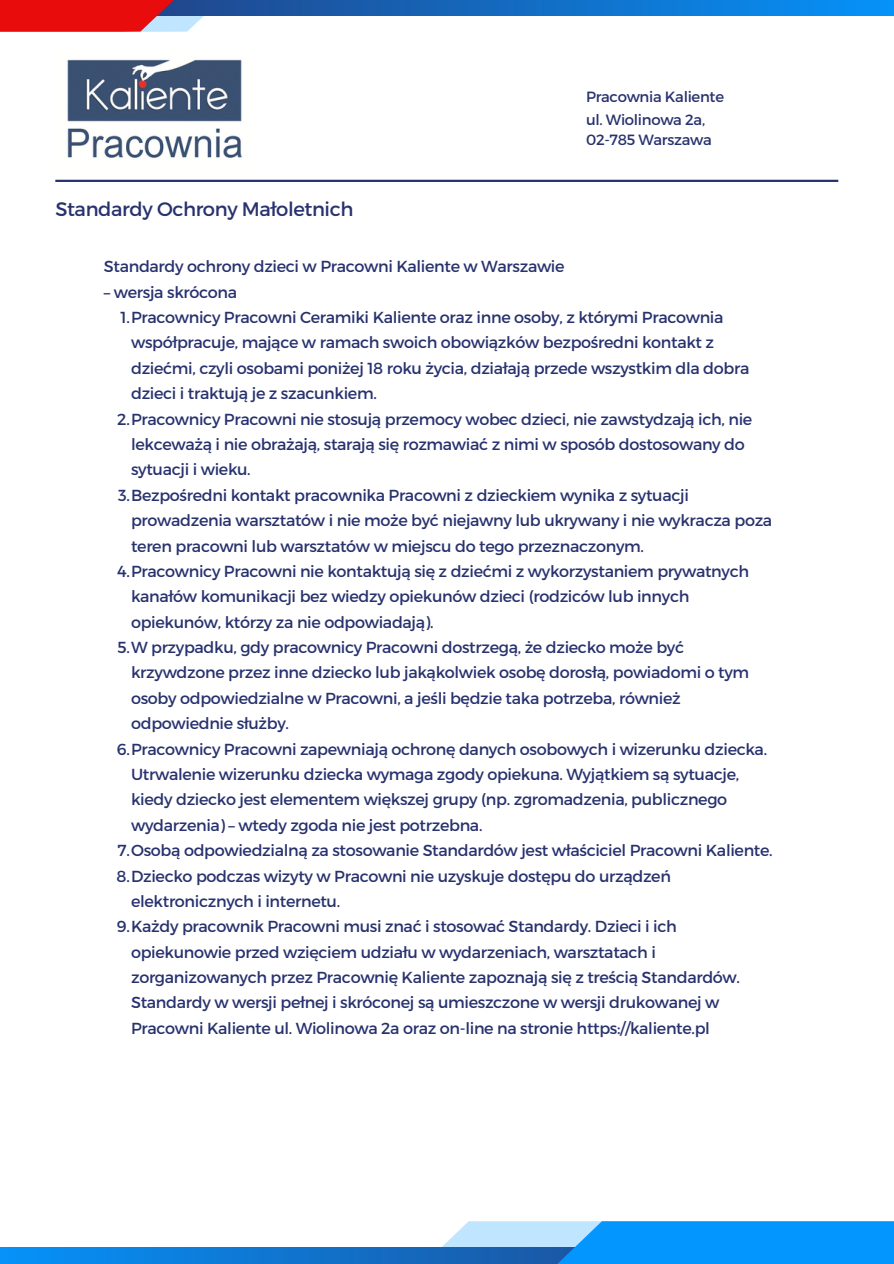
<style>
.page{position:relative;width:894px;height:1264px;background:#fff}
.page>*{position:absolute;margin:0;border:0;box-sizing:border-box;transform-origin:0 0}
.t1{font:19.5px "Montserrat";letter-spacing:-.02em;color:#28326e}
.t2{font:15.9px/25.3px "Montserrat";letter-spacing:-.02em;color:#28326e}
.t3{font:14.85px "Montserrat";letter-spacing:-.02em;color:#28326e}
</style>
<div class="page">
<svg style="left:0;top:1247px;width:438px;height:16px;background:#0d7bd9"></svg>
<hr style="left:55px;top:180px;width:783px;height:2px;background:#28326e">
<svg style="left:305px;top:0;width:588px;height:16px;background:#1073cd"></svg>
<svg style="left:438px;top:1221px;width:455px;height:42px;background:#2ea1f6"></svg>
<svg style="left:0;top:0;width:305px;height:32px"></svg>
<img style="left:67px;top:59px;width:175px;height:99px">
<p class="t1" style="left:55px;top:196px;width:299px">Standardy Ochrony Małoletnich</p>
<p class="t3" style="left:586px;top:87px;width:139px">Pracownia Kaliente</p>
<p class="t3" style="left:586px;top:110px;width:121px">ul. Wiolinowa 2a,</p>
<p class="t3" style="left:586px;top:130px;width:127px">02-785 Warszawa</p>
<p class="t2" style="left:104px;top:253px;width:462px">Standardy ochrony dzieci w Pracowni Kaliente w Warszawie</p>
<p class="t2" style="left:104px;top:278px;width:135px">– wersja skrócona</p>
<p class="t2" style="left:131px;top:304px;width:619px;text-indent:-11px">1.Pracownicy Pracowni Ceramiki Kaliente oraz inne osoby, z którymi Pracownia współpracuje, mające w ramach swoich obowiązków bezpośredni kontakt z dziećmi, czyli osobami poniżej 18 roku życia, działają przede wszystkim dla dobra dzieci i traktują je z szacunkiem.</p>
<p class="t2" style="left:131px;top:405px;width:622px;text-indent:-14px">2.Pracownicy Pracowni nie stosują przemocy wobec dzieci, nie zawstydzają ich, nie lekceważą i nie obrażają, starają się rozmawiać z nimi w sposób dostosowany do sytuacji i wieku.</p>
<p class="t2" style="left:131px;top:481px;width:642px;text-indent:-13px">3.Bezpośredni kontakt pracownika Pracowni z dzieckiem wynika z sytuacji prowadzenia warsztatów i nie może być niejawny lub ukrywany i nie wykracza poza teren pracowni lub warsztatów w miejscu do tego przeznaczonym.</p>
<p class="t2" style="left:131px;top:558px;width:619px;text-indent:-14px">4.Pracownicy Pracowni nie kontaktują się z dziećmi z wykorzystaniem prywatnych kanałów komunikacji bez wiedzy opiekunów dzieci (rodziców lub innych opiekunów, którzy za nie odpowiadają).</p>
<h1 class="t2" style="left:131px;top:634px;width:619px;text-indent:-14px">5.W przypadku, gdy pracownicy Pracowni dostrzegą, że dziecko może być krzywdzone przez inne dziecko lub jakąkolwiek osobę dorosłą, powiadomi o tym osoby odpowiedzialne w Pracowni, a jeśli będzie taka potrzeba, również odpowiednie służby.</h1>
<p class="t2" style="left:131px;top:735px;width:637px;text-indent:-14px">6.Pracownicy Pracowni zapewniają ochronę danych osobowych i wizerunku dziecka.<br>Utrwalenie wizerunku dziecka wymaga zgody opiekuna. Wyjątkiem są sytuacje, kiedy dziecko jest elementem większej grupy (np. zgromadzenia, publicznego wydarzenia) – wtedy zgoda nie jest potrzebna.</p>
<p class="t2" style="left:117px;top:837px;width:656px">7.Osobą odpowiedzialną za stosowanie Standardów jest właściciel Pracowni Kaliente.</p>
<p class="t2" style="left:131px;top:862px;width:541px;text-indent:-14px">8.Dziecko podczas wizyty w Pracowni nie uzyskuje dostępu do urządzeń elektronicznych i internetu.</p>
<p class="t2" style="left:131px;top:913px;width:610px;text-indent:-14px">9.Każdy pracownik Pracowni musi znać i stosować Standardy. Dzieci i ich opiekunowie przed wzięciem udziału w wydarzeniach, warsztatach i zorganizowanych przez Pracownię Kaliente zapoznają się z treścią Standardów.<br>Standardy w wersji pełnej i skróconej są umieszczone w wersji drukowanej w Pracowni Kaliente ul. Wiolinowa 2a oraz on-line na stronie https://kaliente.pl</p>
</div>
